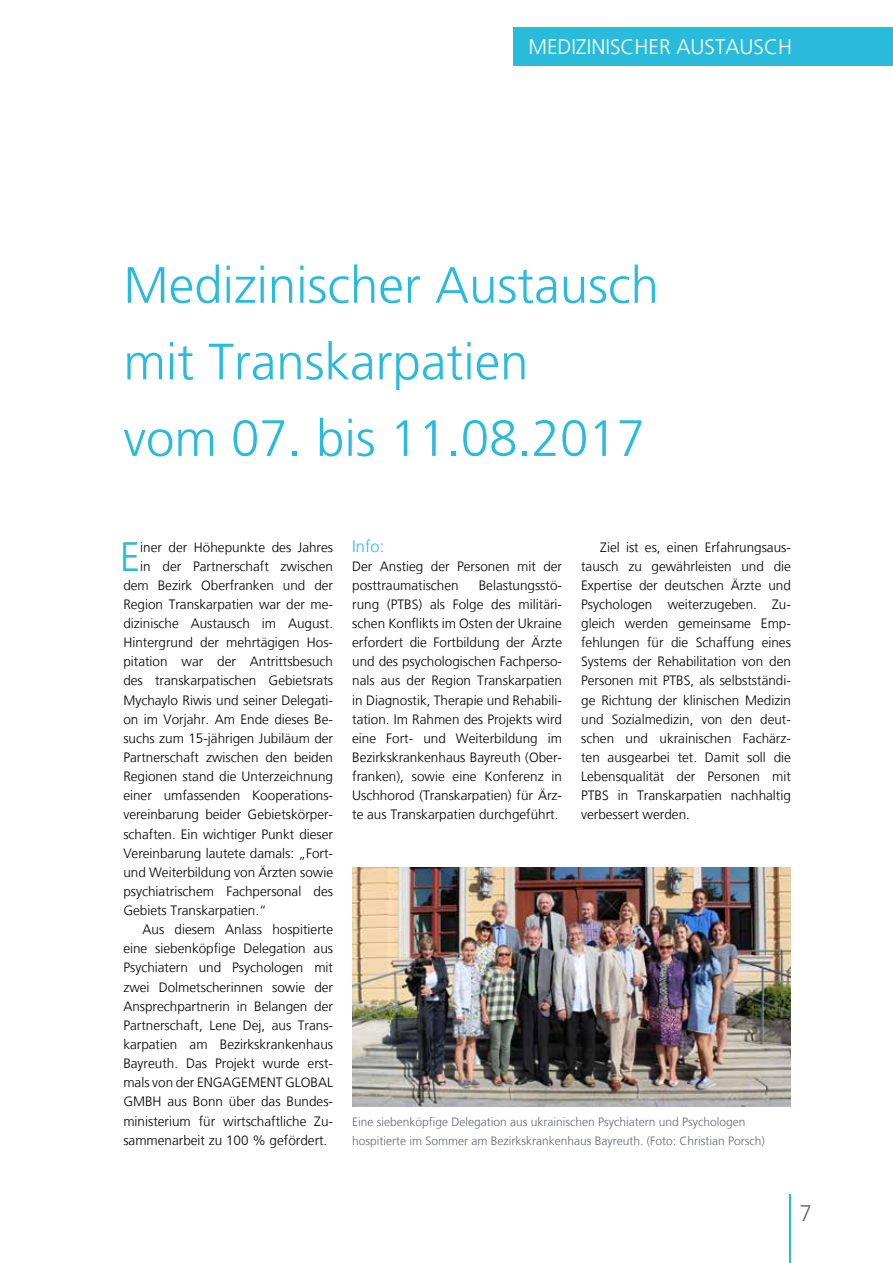
<style>
.page{position:relative;width:893px;height:1263px;background:#fff}
.page>*{position:absolute;margin:0;border:0;box-sizing:border-box;transform-origin:0 0}
.t1{font:300 51px/76.5px "Frutiger LT";color:#2abbdc}
.t2{font:300 40.95px "Frutiger LT";color:#2abbdc}
.t3{font:300 22.5px "Frutiger LT";color:#616871}
.t4{font:300 21px "Frutiger LT";color:#fff}
.t5{font:300 16.5px "Frutiger LT";color:#2abbdc}
.t6{font:300 13.5px/19.2px "Frutiger LT";color:#000;text-align:justify}
.t7{font:300 12px/19.2px "Frutiger LT";color:#616871}
</style>
<div class="page">
<hr style="left:789px;top:1195px;width:2px;height:68px;background:#2abbdc">
<div style="left:513px;top:28px;width:380px;height:38px;background:#2abbdc"></div>
<img style="left:352px;top:867px;width:439px;height:239px">
<h3 class="t4" style="left:528px;top:35px;width:265px">MEDIZINISCHER AUSTAUSCH</h3>
<h1 class="t1" style="left:123px;top:248px;width:537px">Medizinischer Austausch mit Transkarpatien<br>vom 07. bis 11.08.2017</h1>
<h2 class="t2" style="left:120px;top:533px;width:22px">E</h2>
<p class="t6" style="left:140px;top:537px;width:194px">iner der Höhepunkte des Jahres</p>
<p class="t6" style="left:140px;top:557px;width:194px">in der Partnerschaft zwischen</p>
<p class="t6" style="left:123px;top:576px;width:211px">dem Bezirk Oberfranken und der</p>
<p class="t6" style="left:123px;top:595px;width:211px">Region Transkarpatien war der me-</p>
<p class="t6" style="left:123px;top:614px;width:211px">dizinische Austausch im August.</p>
<p class="t6" style="left:123px;top:633px;width:211px">Hintergrund der mehrtägigen Hos-</p>
<p class="t6" style="left:123px;top:652px;width:211px">pitation war der Antrittsbesuch</p>
<p class="t6" style="left:123px;top:671px;width:211px">des transkarpatischen Gebietsrats</p>
<p class="t6" style="left:123px;top:690px;width:211px">Mychaylo Riwis und seiner Delegati-</p>
<p class="t6" style="left:123px;top:710px;width:211px">on im Vorjahr. Am Ende dieses Be-</p>
<p class="t6" style="left:123px;top:729px;width:211px">suchs zum 15-jährigen Jubiläum der</p>
<p class="t6" style="left:123px;top:748px;width:211px">Partnerschaft zwischen den beiden</p>
<p class="t6" style="left:123px;top:767px;width:211px">Regionen stand die Unterzeichnung</p>
<p class="t6" style="left:123px;top:786px;width:211px">einer umfassenden Kooperations-</p>
<p class="t6" style="left:123px;top:805px;width:211px">vereinbarung beider Gebietskörper-</p>
<p class="t6" style="left:123px;top:824px;width:211px">schaften. Ein wichtiger Punkt dieser</p>
<p class="t6" style="left:123px;top:843px;width:211px">Vereinbarung lautete damals: „Fort-</p>
<p class="t6" style="left:123px;top:863px;width:211px">und Weiterbildung von Ärzten sowie</p>
<p class="t6" style="left:123px;top:882px;width:211px">psychiatrischem Fachpersonal des</p>
<p class="t6" style="left:123px;top:901px;width:145px">Gebiets Transkarpatien.“</p>
<p class="t6" style="left:142px;top:920px;width:192px">Aus diesem Anlass hospitierte</p>
<p class="t6" style="left:123px;top:939px;width:211px">eine siebenköpfige Delegation aus</p>
<p class="t6" style="left:123px;top:958px;width:211px">Psychiatern und Psychologen mit</p>
<p class="t6" style="left:123px;top:977px;width:211px">zwei Dolmetscherinnen sowie der</p>
<p class="t6" style="left:123px;top:997px;width:211px">Ansprechpartnerin in Belangen der</p>
<p class="t6" style="left:123px;top:1016px;width:211px">Partnerschaft, Lene Dej, aus Trans-</p>
<p class="t6" style="left:123px;top:1035px;width:211px">karpatien am Bezirkskrankenhaus</p>
<p class="t6" style="left:123px;top:1054px;width:211px">Bayreuth. Das Projekt wurde erst-</p>
<p class="t6" style="left:123px;top:1073px;width:211px">mals von der ENGAGEMENT GLOBAL</p>
<p class="t6" style="left:123px;top:1092px;width:211px">GMBH aus Bonn über das Bundes-</p>
<p class="t6" style="left:123px;top:1111px;width:211px">ministerium für wirtschaftliche Zu-</p>
<p class="t6" style="left:123px;top:1130px;width:206px">sammenarbeit zu 100 % gefördert.</p>
<p class="t5" style="left:352px;top:536px;width:34px">Info:</p>
<p class="t6" style="left:352px;top:557px;width:211px">Der Anstieg der Personen mit der posttraumatischen</p>
<p class="t6" style="left:352px;top:576px;width:211px;text-indent:127px">Belastungsstö&shy;rung (PTBS) als Folge des militäri&shy;schen Konflikts im Osten der Ukraine erfordert die Fortbildung der Ärzte und des psychologischen Fachperso&shy;nals aus der Region Transkarpatien in Diagnostik, Therapie und Rehabili&shy;tation. Im Rahmen des Projekts wird eine Fort- und Weiterbildung im Bezirkskrankenhaus Bayreuth (Ober&shy;franken), sowie eine Konferenz in Uschhorod (Transkarpatien) für Ärz&shy;te aus Transkarpatien durchgeführt.</p>
<p class="t6" style="left:581px;top:537px;width:211px;text-indent:19px">Ziel ist es, einen Erfahrungsaus&shy;tausch zu gewährleisten und die Expertise der deutschen Ärzte und Psychologen weiterzugeben. Zu&shy;gleich werden gemeinsame Emp&shy;fehlungen für die Schaffung eines Systems der Rehabilitation von den Personen mit PTBS, als selbstständi&shy;ge Richtung der klinischen Medizin und Sozialmedizin, von den deut&shy;schen und ukrainischen Fachärz&shy;ten ausgearbei tet. Damit soll die Lebensqualität der Personen mit PTBS in Transkarpatien nachhaltig verbessert werden.</p>
<p class="t7" style="left:352px;top:1112px;width:414px">Eine siebenköpfige Delegation aus ukrainischen Psychiatern und Psychologen hospitierte im Sommer am Bezirkskrankenhaus Bayreuth. (Foto: Christian Porsch)</p>
<h3 class="t3" style="left:799px;top:1201px;width:14px">7</h3>
</div>
